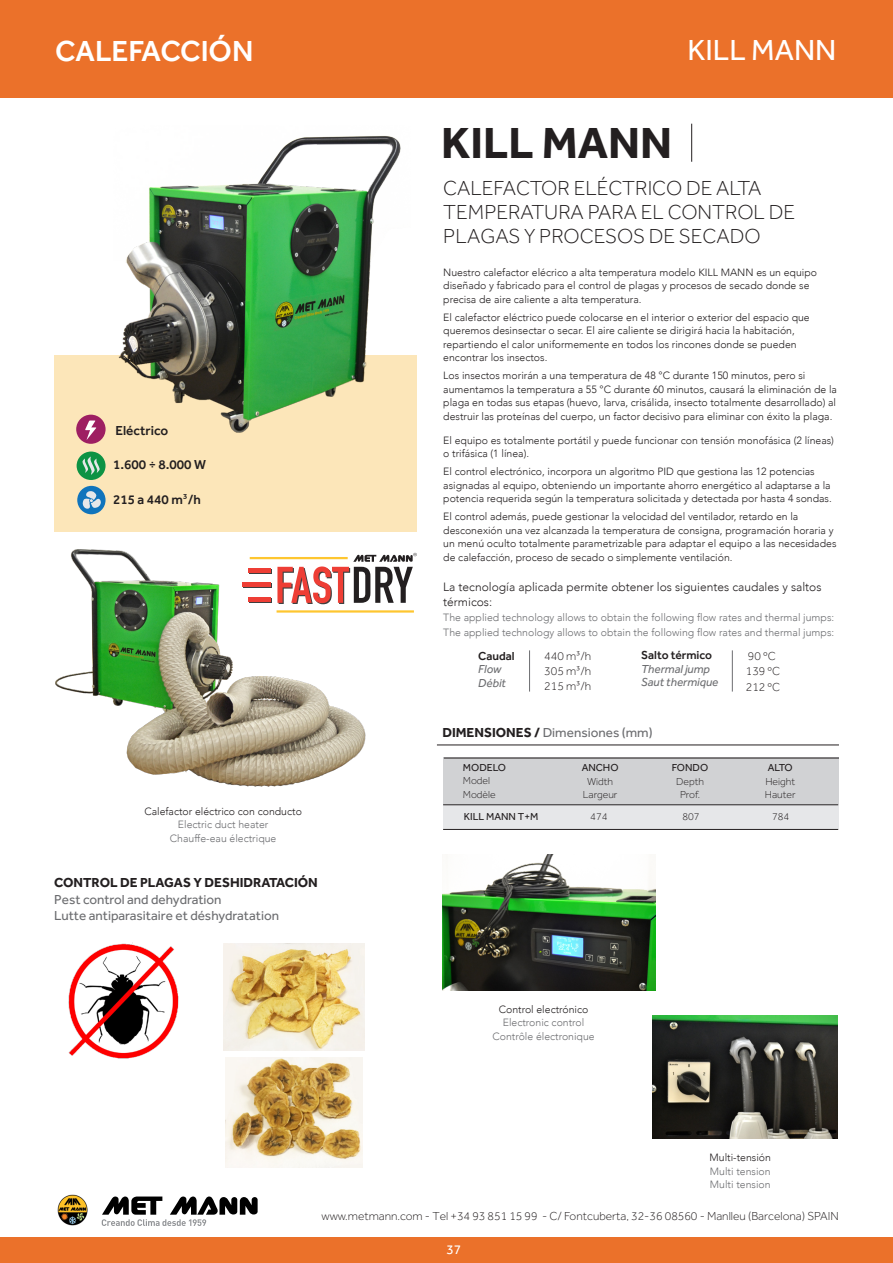
<style>
.page{position:relative;width:893px;height:1263px;background:#fff}
.page>*{position:absolute;margin:0;border:0;box-sizing:border-box;transform-origin:0 0}
.t1{font:700 45px "Effra";color:#231f20}
.t2{font:500 30px "Effra";color:#fff}
.t3{font:30px "Effra";color:#fff}
.t4{font:300 21px/24px "Effra";color:#231f20}
.t5{font:13.5px "Effra";color:#6c6d70}
.t6{font:500 13.5px "Effra";color:#231f20}
.t7{font:700 13.5px "Effra";color:#231f20}
.t8{font:13.5px "Effra";color:#fff}
.t9{font:300 12px "Effra";color:#231f20}
.t10{font:300 12px/15px "Avenir";color:#231f20}
.t11{font:italic 12px "Effra";color:#6c6d70}
.t12{font:500 12px "Effra";color:#231f20}
.t13{font:300 10.5px/13.5px "Avenir";color:#231f20}
.t14{font:300 10.5px "Avenir";color:#6c6d70}
.t15{font:300 10.5px "Effra";color:#231f20}
.t16{font:10.5px "Effra";color:#231f20}
.s1{font-weight:400}
.s2{font-weight:700;color:#231f20}
</style>
<div class="page">
<div style="left:0;top:1238px;width:893px;height:25px;background:#eb712a"></div>
<div style="left:0;top:0;width:893px;height:98px;background:#eb712a"></div>
<svg style="left:102px;top:1196px;width:156px;height:30px"></svg>
<img style="left:57px;top:1194px;width:31px;height:32px">
<div style="left:54px;top:356px;width:363px;height:176px;background:#fce6b9"></div>
<hr style="left:691px;top:124px;width:1px;height:38px;background:#231f20">
<img style="left:113px;top:136px;width:297px;height:297px">
<img style="left:55px;top:549px;width:311px;height:238px">
<div style="left:77px;top:486px;width:29px;height:28px;background:#1074bc;border-radius:50%"></div>
<svg style="left:82px;top:491px;width:19px;height:18px"></svg>
<div style="left:77px;top:451px;width:29px;height:29px;background:#0d9344;border-radius:50%"></div>
<svg style="left:83px;top:456px;width:17px;height:19px"></svg>
<div style="left:76px;top:415px;width:30px;height:29px;background:#9e1f62;border-radius:50%"></div>
<svg style="left:85px;top:420px;width:11px;height:20px"></svg>
<hr style="left:529px;top:650px;width:1px;height:41px;background:#6c6d70">
<hr style="left:732px;top:650px;width:1px;height:41px;background:#6c6d70">
<div style="left:443px;top:758px;width:395px;height:47px;background:#d1d2d4"></div>
<div style="left:443px;top:804px;width:395px;height:25px;background:#e6e7e9"></div>
<hr style="left:444px;top:758px;width:395px;height:1px;background:#231f20">
<hr style="left:443px;top:804px;width:395px;height:1px;background:#231f20">
<hr style="left:443px;top:829px;width:395px;height:1px;background:#231f20">
<hr style="left:437px;top:745px;width:402px;height:1px;background:#231f20">
<img style="left:443px;top:854px;width:213px;height:136px">
<img style="left:652px;top:1015px;width:185px;height:124px">
<img style="left:69px;top:942px;width:110px;height:117px">
<img style="left:223px;top:944px;width:141px;height:106px">
<img style="left:226px;top:1057px;width:137px;height:110px">
<svg style="left:243px;top:583px;width:29px;height:4px"></svg>
<svg style="left:249px;top:569px;width:23px;height:4px"></svg>
<svg style="left:249px;top:598px;width:23px;height:4px"></svg>
<hr style="left:242px;top:582px;width:29px;height:4px;background:#ee3e35">
<hr style="left:248px;top:568px;width:23px;height:4px;background:#ee3e35">
<hr style="left:248px;top:597px;width:23px;height:4px;background:#ee3e35">
<svg style="left:277px;top:553px;width:140px;height:51px"></svg>
<hr style="left:250px;top:557px;width:98px;height:2px;background:#fec630">
<hr style="left:277px;top:610px;width:137px;height:3px;background:#fec630">
<p class="t2" style="left:55px;top:33px;width:200px">CALEFACCIÓN</p>
<p class="t6" style="left:115px;top:422px;width:54px">Eléctrico</p>
<p class="t6" style="left:113px;top:456px;width:94px">1.600 ÷ 8.000 W</p>
<p class="t6" style="left:113px;top:491px;width:89px">215 a 440 m<span class="s1">3</span>/h</p>
<p class="t13" style="left:144px;top:804px;width:159px">Calefactor eléctrico con conducto</p>
<p class="t14" style="left:178px;top:818px;width:92px">Electric duct heater</p>
<p class="t14" style="left:170px;top:832px;width:108px">Chauffe-eau électrique</p>
<p class="t7" style="left:54px;top:875px;width:265px">CONTROL DE PLAGAS Y DESHIDRATACIÓN</p>
<p class="t5" style="left:54px;top:891px;width:169px">Pest control and dehydration</p>
<p class="t5" style="left:54px;top:908px;width:226px">Lutte antiparasitaire et déshydratation</p>
<p class="t3" style="left:687px;top:33px;width:151px">KILL MANN</p>
<p class="t1" style="left:441px;top:115px;width:233px">KILL MANN</p>
<p class="t4" style="left:443px;top:176px;width:353px">CALEFACTOR ELÉCTRICO DE ALTA<br>TEMPERATURA PARA EL CONTROL DE<br>PLAGAS Y PROCESOS DE SECADO</p>
<p class="t13" style="left:443px;top:265px;width:375px">Nuestro calefactor elécrico a alta temperatura modelo KILL MANN es un equipo diseñado y fabricado para el control de plagas y procesos de secado donde se precisa de aire caliente a alta temperatura.</p>
<p class="t13" style="left:443px;top:310px;width:368px">El calefactor eléctrico puede colocarse en el interior o exterior del espacio que queremos desinsectar o secar. El aire caliente se dirigirá hacia la habitación, repartiendo el calor uniformemente en todos los rincones donde se pueden encontrar los insectos.</p>
<p class="t13" style="left:443px;top:369px;width:395px">Los insectos morirán a una temperatura de 48 °C durante 150 minutos, pero si aumentamos la temperatura a 55 °C durante 60 minutos, causará la eliminación de la plaga en todas sus etapas (huevo, larva, crisálida, insecto totalmente desarrollado) al destruir las proteínas del cuerpo, un factor decisivo para eliminar con éxito la plaga.</p>
<p class="t13" style="left:443px;top:433px;width:392px">El equipo es totalmente portátil y puede funcionar con tensión monofásica (2 líneas)</p>
<p class="t13" style="left:443px;top:447px;width:87px">o trifásica (1 línea).</p>
<p class="t13" style="left:443px;top:465px;width:390px">El control electrónico, incorpora un algoritmo PID que gestiona las 12 potencias asignadas al equipo, obteniendo un importante ahorro energético al adaptarse a la potencia requerida según la temperatura solicitada y detectada por hasta 4 sondas.</p>
<p class="t13" style="left:443px;top:510px;width:395px">El control además, puede gestionar la velocidad del ventilador, retardo en la desconexión una vez alcanzada la temperatura de consigna, programación horaria y un menú oculto totalmente parametrizable para adaptar el equipo a las necesidades de calefacción, proceso de secado o simplemente ventilación.</p>
<p class="t10" style="left:443px;top:579px;width:380px">La tecnología aplicada permite obtener los siguientes caudales y saltos térmicos:</p>
<p class="t14" style="left:443px;top:611px;width:392px">The applied technology allows to obtain the following flow rates and thermal jumps:</p>
<p class="t14" style="left:443px;top:626px;width:392px">The applied technology allows to obtain the following flow rates and thermal jumps:</p>
<p class="t12" style="left:478px;top:649px;width:38px">Caudal</p>
<p class="t11" style="left:478px;top:662px;width:25px">Flow</p>
<p class="t11" style="left:478px;top:676px;width:29px">Débit</p>
<p class="t9" style="left:544px;top:649px;width:48px">440 m3/h</p>
<p class="t9" style="left:544px;top:664px;width:48px">305 m3/h</p>
<p class="t9" style="left:544px;top:679px;width:48px">215 m3/h</p>
<p class="t12" style="left:641px;top:648px;width:73px">Salto térmico</p>
<p class="t11" style="left:641px;top:662px;width:70px">Thermal jump</p>
<p class="t11" style="left:641px;top:675px;width:79px">Saut thermique</p>
<p class="t9" style="left:748px;top:649px;width:29px">90 ºC</p>
<p class="t9" style="left:746px;top:664px;width:36px">139 ºC</p>
<p class="t9" style="left:746px;top:681px;width:36px">212 ºC</p>
<p class="t5" style="left:442px;top:725px;width:212px"><span class="s2">DIMENSIONES /</span> Dimensiones (mm)</p>
<p class="t16" style="left:463px;top:761px;width:45px">MODELO</p>
<p class="t15" style="left:463px;top:775px;width:29px">Model</p>
<p class="t15" style="left:463px;top:788px;width:34px">Modèle</p>
<p class="t16" style="left:582px;top:762px;width:38px">ANCHO</p>
<p class="t15" style="left:587px;top:775px;width:28px">Width</p>
<p class="t15" style="left:583px;top:789px;width:36px">Largeur</p>
<p class="t16" style="left:672px;top:762px;width:38px">FONDO</p>
<p class="t15" style="left:676px;top:775px;width:29px">Depth</p>
<p class="t15" style="left:680px;top:789px;width:21px">Prof.</p>
<p class="t16" style="left:768px;top:762px;width:26px">ALTO</p>
<p class="t15" style="left:765px;top:775px;width:31px">Height</p>
<p class="t15" style="left:765px;top:789px;width:32px">Hauter</p>
<p class="t16" style="left:464px;top:810px;width:76px">KILL MANN T+M</p>
<p class="t15" style="left:590px;top:810px;width:19px">474</p>
<p class="t15" style="left:682px;top:810px;width:19px">807</p>
<p class="t15" style="left:772px;top:810px;width:19px">784</p>
<p class="t13" style="left:499px;top:1002px;width:91px">Control electrónico</p>
<p class="t14" style="left:503px;top:1017px;width:83px">Electronic control</p>
<p class="t14" style="left:492px;top:1030px;width:104px">Contrôle électronique</p>
<p class="t13" style="left:709px;top:1151px;width:63px">Multi-tensión</p>
<p class="t14" style="left:710px;top:1165px;width:62px">Multi tension</p>
<p class="t14" style="left:710px;top:1178px;width:62px">Multi tension</p>
<p class="t9" style="left:322px;top:1209px;width:519px">www.metmann.com - Tel +34 93 851 15 99 - C/ Fontcuberta, 32-36 08560 - Manlleu (Barcelona) SPAIN</p>
<p class="t8" style="left:446px;top:1241px;width:16px">37</p>
</div>
